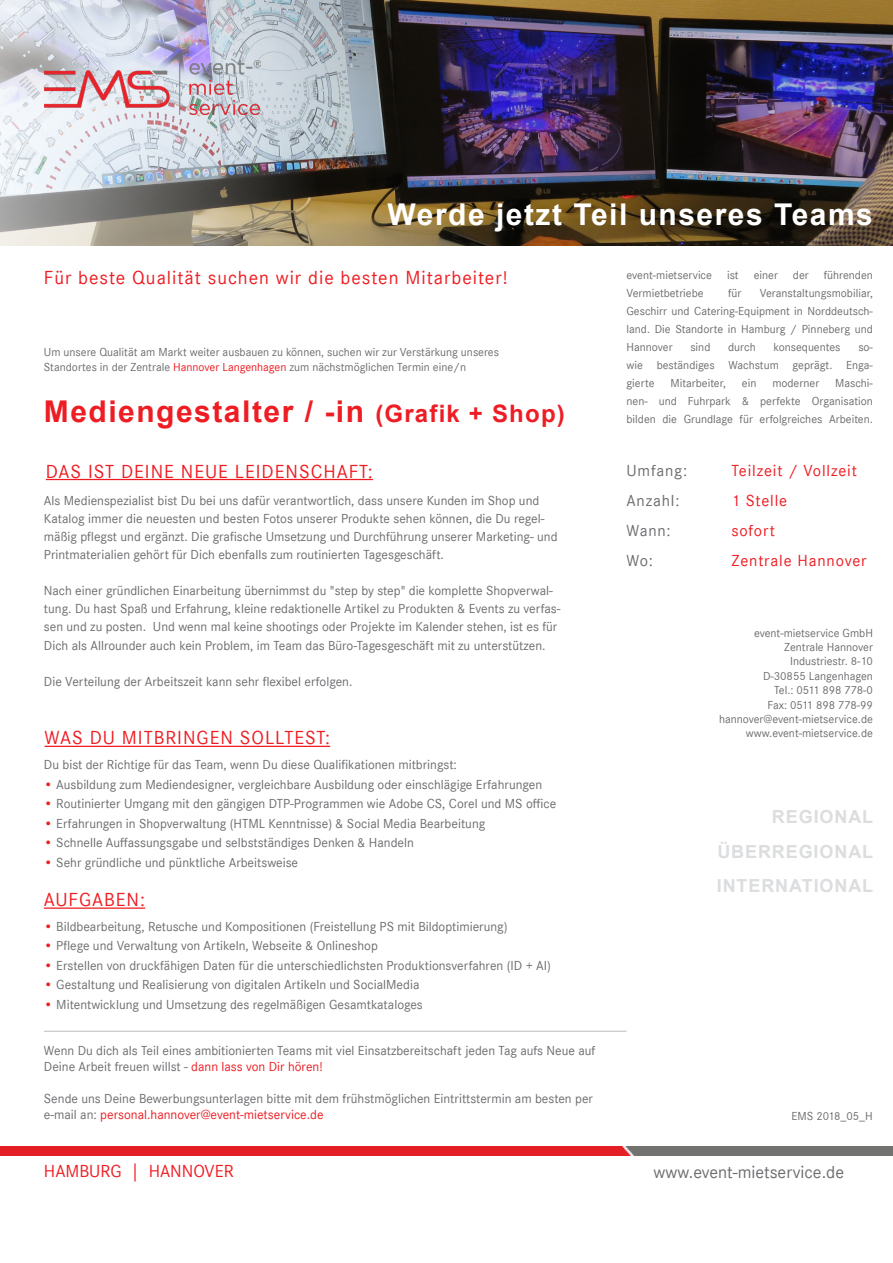
<style>
.page{position:relative;width:893px;height:1263px;background:#fff}
.page>*{position:absolute;margin:0;border:0;box-sizing:border-box;transform-origin:0 0}
.t1{font:700 30px "Arial";letter-spacing:.05em;color:#ee1d23}
.t2{font:700 30px "Arial";letter-spacing:.05em;color:#fff}
.t3{font:19.5px "Corporate S";letter-spacing:.05em;color:#ee1d23}
.t4{font:700 18px "Arial";letter-spacing:.05em;color:#dcdddf}
.t5{font:18px "Corporate S";color:#6c6d70}
.t6{font:18px "Corporate S";color:#ee1d23}
.t7{font:16.5px "Corporate S";letter-spacing:.05em;color:#ee1d23}
.t8{font:16.5px "Corporate S";letter-spacing:.05em;color:#6c6d70}
.t9{font:13.5px/18px "Corporate S";color:#6c6d70}
.t10{font:13.5px "Corporate S";color:#ee1d23}
.t11{font:12px/18px "Corporate S";color:#6c6d70;text-align:justify}
.s1{color:#ee1d23}
.s2{font-size:24px}
.s3{color:#6c6d70}
</style>
<div class="page">
<img style="left:0;top:0;width:893px;height:245px">
<img style="left:0;top:1146px;width:893px;height:9px">
<hr style="left:46px;top:479px;width:327px;height:1px;background:#ee1d23">
<hr style="left:45px;top:746px;width:285px;height:1px;background:#ee1d23">
<hr style="left:44px;top:907px;width:101px;height:2px;background:#ee1d23">
<hr style="left:44px;top:1031px;width:582px;height:1px;background:#bcbdc0">
<img style="left:45px;top:60px;width:215px;height:54px">
<p class="t2" style="left:388px;top:193px;width:487px">Werde jetzt Teil unseres Teams</p>
<p class="t3" style="left:44px;top:267px;width:465px">Für beste Qualität suchen wir die besten Mitarbeiter!</p>
<p class="t11" style="left:44px;top:345px;width:457px;line-height:14.4px">Um unsere Qualität am Markt weiter ausbauen zu können, suchen wir zur Verstärkung unseres<br>Standortes in der Zentrale <span class="s1">Hannover Langenhagen</span> zum nächstmöglichen Termin eine/n</p>
<p class="t1" style="left:44px;top:390px;width:522px">Mediengestalter / -in <span class="s2">(Grafik + Shop)</span></p>
<p class="t3" style="left:46px;top:460px;width:328px">DAS IST DEINE NEUE LEIDENSCHAFT:</p>
<p class="t9" style="left:44px;top:492px;width:515px">Als Medienspezialist bist Du bei uns dafür verantwortlich, dass unsere Kunden im Shop und Katalog immer die neuesten und besten Fotos unserer Produkte sehen können, die Du regel&shy;mäßig pflegst und ergänzt. Die grafische Umsetzung und Durchführung unserer Marketing- und Printmaterialien gehört für Dich ebenfalls zum routinierten Tagesgeschäft.</p>
<p class="t9" style="left:44px;top:582px;width:518px">Nach einer gründlichen Einarbeitung übernimmst du "step by step" die komplette Shopverwal&shy;tung. Du hast Spaß und Erfahrung, kleine redaktionelle Artikel zu Produkten &amp; Events zu verfas&shy;sen und zu posten. Und wenn mal keine shootings oder Projekte im Kalender stehen, ist es für Dich als Allrounder auch kein Problem, im Team das Büro-Tagesgeschäft mit zu unterstützen.</p>
<p class="t9" style="left:44px;top:672px;width:310px">Die Verteilung der Arbeitszeit kann sehr flexibel erfolgen.</p>
<p class="t3" style="left:45px;top:727px;width:287px">WAS DU MITBRINGEN SOLLTEST:</p>
<p class="t9" style="left:44px;top:756px;width:415px">Du bist der Richtige für das Team, wenn Du diese Qualifikationen mitbringst:</p>
<p class="t9" style="left:44px;top:775px;width:500px"><span class="s1">•</span> Ausbildung zum Mediendesigner, vergleichbare Ausbildung oder einschlägige Erfahrungen</p>
<p class="t9" style="left:44px;top:795px;width:514px"><span class="s1">•</span> Routinierter Umgang mit den gängigen DTP-Programmen wie Adobe CS, Corel und MS office</p>
<p class="t9" style="left:44px;top:814px;width:443px"><span class="s1">•</span> Erfahrungen in Shopverwaltung (HTML Kenntnisse) &amp; Social Media Bearbeitung</p>
<p class="t9" style="left:44px;top:834px;width:371px"><span class="s1">•</span> Schnelle Auffassungsgabe und selbstständiges Denken &amp; Handeln</p>
<p class="t9" style="left:44px;top:853px;width:256px"><span class="s1">•</span> Sehr gründliche und pünktliche Arbeitsweise</p>
<p class="t3" style="left:44px;top:889px;width:103px">AUFGABEN:</p>
<p class="t9" style="left:44px;top:917px;width:465px"><span class="s1">•</span> Bildbearbeitung, Retusche und Kompositionen (Freistellung PS mit Bildoptimierung)</p>
<p class="t9" style="left:44px;top:937px;width:335px"><span class="s1">•</span> Pflege und Verwaltung von Artikeln, Webseite &amp; Onlineshop</p>
<p class="t9" style="left:44px;top:956px;width:509px"><span class="s1">•</span> Erstellen von druckfähigen Daten für die unterschiedlichsten Produktionsverfahren (ID + AI)</p>
<p class="t9" style="left:44px;top:976px;width:377px"><span class="s1">•</span> Gestaltung und Realisierung von digitalen Artikeln und SocialMedia</p>
<p class="t9" style="left:44px;top:995px;width:380px"><span class="s1">•</span> Mitentwicklung und Umsetzung des regelmäßigen Gesamtkataloges</p>
<p class="t9" style="left:44px;top:1042px;width:553px;line-height:16.2px">Wenn Du dich als Teil eines ambitionierten Teams mit viel Einsatzbereitschaft jeden Tag aufs Neue auf<br>Deine Arbeit freuen willst - <span class="s1">dann lass von Dir hören!</span></p>
<p class="t9" style="left:44px;top:1090px;width:551px">Sende uns Deine Bewerbungsunterlagen bitte mit dem frühstmöglichen Eintrittstermin am besten per</p>
<p class="t10" style="left:44px;top:1107px;width:281px"><span class="s3">e-mail an:</span> personal.hannover@event-mietservice.de</p>
<p class="t6" style="left:44px;top:1161px;width:191px">HAMBURG │ HANNOVER</p>
<p class="t11" style="left:626px;top:266px;width:114px">event-mietservice ist</p>
<p class="t11" style="left:754px;top:266px;width:57px">einer der</p>
<p class="t11" style="left:824px;top:266px;width:51px">führenden</p>
<p class="t11" style="left:626px;top:284px;width:79px">Vermietbetriebe</p>
<p class="t11" style="left:728px;top:284px;width:15px">für</p>
<p class="t11" style="left:626px;top:284px;width:248px;text-indent:133px">Veranstaltungsmobiliar, Geschirr und Catering-Equipment in Norddeutsch&shy;land. Die Standorte in Hamburg / Pinneberg und</p>
<p class="t11" style="left:626px;top:338px;width:48px">Hannover</p>
<p class="t11" style="left:690px;top:338px;width:22px">sind</p>
<p class="t11" style="left:728px;top:338px;width:29px">durch</p>
<p class="t11" style="left:773px;top:338px;width:69px">konsequentes</p>
<p class="t11" style="left:626px;top:338px;width:248px;text-indent:232px">so&shy;wie beständiges Wachstum geprägt. Enga&shy;gierte</p>
<p class="t11" style="left:626px;top:374px;width:248px;text-indent:209px">Maschi&shy;nen- und Fuhrpark &amp; perfekte Organisation bilden die Grundlage für erfolgreiches Arbeiten.</p>
<p class="t11" style="left:670px;top:374px;width:57px">Mitarbeiter,</p>
<p class="t11" style="left:742px;top:374px;width:16px">ein</p>
<p class="t11" style="left:772px;top:374px;width:48px">moderner</p>
<p class="t8" style="left:626px;top:461px;width:62px">Umfang:</p>
<p class="t8" style="left:626px;top:491px;width:55px">Anzahl:</p>
<p class="t8" style="left:626px;top:521px;width:46px">Wann:</p>
<p class="t8" style="left:626px;top:551px;width:28px">Wo:</p>
<p class="t7" style="left:731px;top:461px;width:127px">Teilzeit / Vollzeit</p>
<p class="t7" style="left:731px;top:491px;width:57px">1 Stelle</p>
<p class="t7" style="left:731px;top:521px;width:45px">sofort</p>
<p class="t7" style="left:731px;top:551px;width:137px">Zentrale Hannover</p>
<p class="t11" style="left:754px;top:624px;width:120px">event-mietservice GmbH</p>
<p class="t11" style="left:784px;top:638px;width:90px">Zentrale Hannover</p>
<p class="t11" style="left:790px;top:652px;width:84px">Industriestr. 8-10</p>
<p class="t11" style="left:763px;top:667px;width:111px">D-30855 Langenhagen</p>
<p class="t11" style="left:774px;top:681px;width:100px">Tel.: 0511 898 778-0</p>
<p class="t11" style="left:767px;top:696px;width:107px">Fax: 0511 898 778-99</p>
<p class="t11" style="left:719px;top:710px;width:155px">hannover@event-mietservice.de</p>
<p class="t11" style="left:746px;top:724px;width:129px">www.event-mietservice.de</p>
<p class="t4" style="left:772px;top:804px;width:103px">REGIONAL</p>
<p class="t4" style="left:717px;top:839px;width:157px">ÜBERREGIONAL</p>
<p class="t4" style="left:717px;top:873px;width:158px">INTERNATIONAL</p>
<p class="t11" style="left:791px;top:1107px;width:83px">EMS 2018_05_H</p>
<p class="t5" style="left:654px;top:1162px;width:192px">www.event-mietservice.de</p>
</div>
